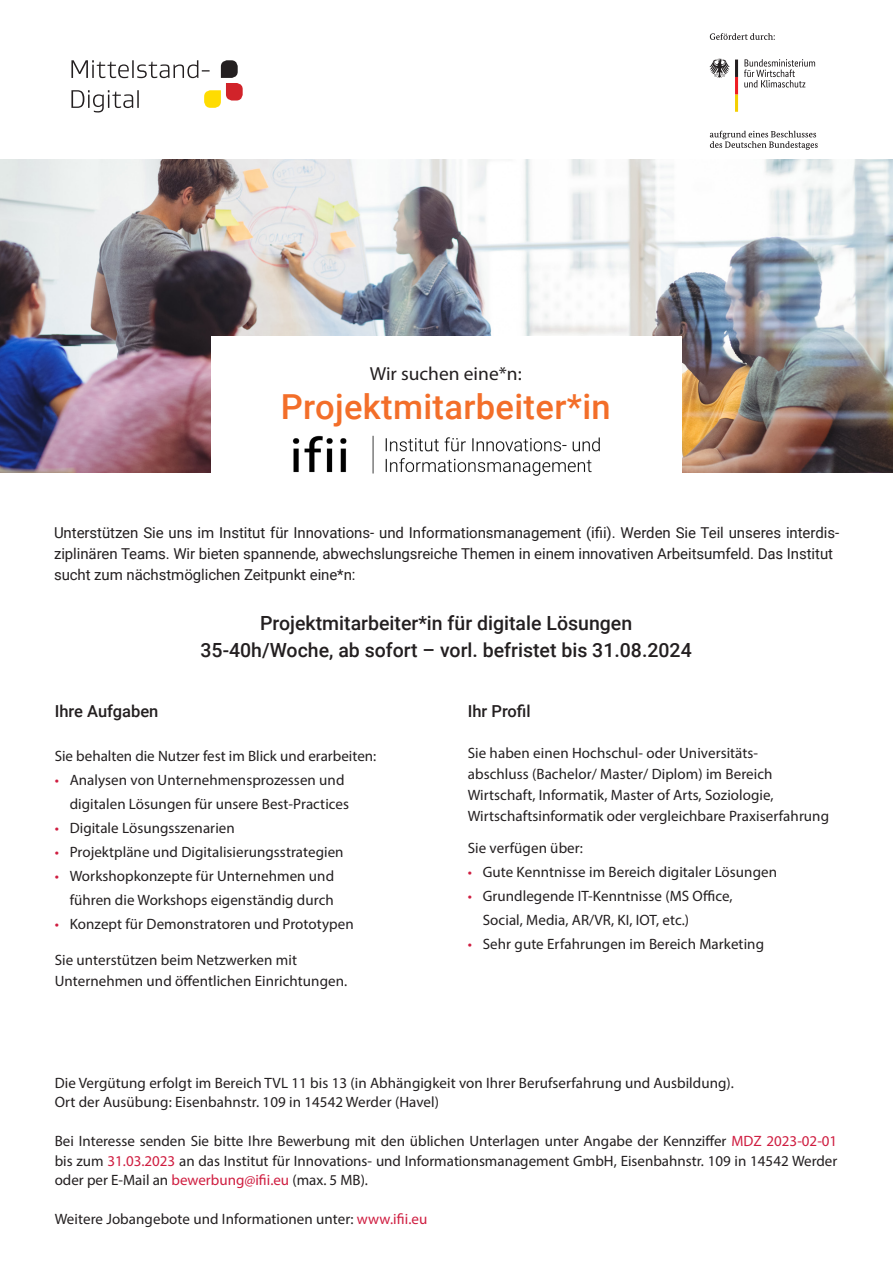
<style>
.page{position:relative;width:893px;height:1263px;background:#fff}
.page>*{position:absolute;margin:0;border:0;box-sizing:border-box;transform-origin:0 0}
.t1{font:500 34.5px "Roboto";letter-spacing:.01em;color:#f36e29}
.t2{font:500 19.5px/27px "Roboto";color:#231f20;text-align:center}
.t3{font:18.9px "Myriad Pro";color:#231f20}
.t4{font:500 16.5px "Roboto";color:#231f20}
.t5{font:15px/21px "Myriad Pro";letter-spacing:.005em;color:#231f20}
.t6{font:15px/21px "Roboto";letter-spacing:-.005em;color:#231f20}
.s1{color:#cf1d40}
</style>
<div class="page">
<img style="left:0;top:159px;width:893px;height:313px">
<div style="left:211px;top:337px;width:471px;height:136px;background:#fff"></div>
<svg style="left:71px;top:60px;width:172px;height:52px"></svg>
<img style="left:292px;top:435px;width:308px;height:41px">
<svg style="left:710px;top:33px;width:65px;height:7px"></svg>
<svg style="left:710px;top:131px;width:108px;height:19px"></svg>
<svg style="left:709px;top:59px;width:29px;height:53px"></svg>
<svg style="left:744px;top:59px;width:71px;height:29px"></svg>
<p class="t3" style="left:370px;top:361px;width:153px">Wir suchen eine*n:</p>
<h1 class="t1" style="left:281px;top:383px;width:331px">Projektmitarbeiter*in</h1>
<p class="t6" style="left:54px;top:521px;width:787px">Unterstützen Sie uns im Institut für Innovations- und Informationsmanagement (ifii). Werden Sie Teil unseres interdis&shy;ziplinären Teams. Wir bieten spannende, abwechslungsreiche Themen in einem innovativen Arbeitsumfeld. Das Institut sucht zum nächstmöglichen Zeitpunkt eine*n:</p>
<h2 class="t2" style="left:201px;top:609px;width:493px">Projektmitarbeiter*in für digitale Lösungen<br>35-40h/Woche, ab sofort – vorl. befristet bis 31.08.2024</h2>
<p class="t4" style="left:55px;top:700px;width:105px">Ihre Aufgaben</p>
<p class="t5" style="left:55px;top:745px;width:323px">Sie behalten die Nutzer fest im Blick und erarbeiten:</p>
<p class="t5" style="left:70px;top:767px;width:281px;line-height:24px;text-indent:-15px"><span class="s1">•</span> Analysen von Unternehmensprozessen und digitalen Lösungen für unsere Best-Practices</p>
<p class="t5" style="left:55px;top:817px;width:182px"><span class="s1">•</span> Digitale Lösungsszenarien</p>
<p class="t5" style="left:55px;top:841px;width:290px"><span class="s1">•</span> Projektpläne und Digitalisierungsstrategien</p>
<p class="t5" style="left:55px;top:863px;width:281px;line-height:24px;text-align:right"><span class="s1">•</span> Workshopkonzepte für Unternehmen und führen die Workshops eigenständig durch</p>
<p class="t5" style="left:55px;top:913px;width:300px"><span class="s1">•</span> Konzept für Demonstratoren und Prototypen</p>
<p class="t5" style="left:55px;top:949px;width:294px">Sie unterstützen beim Netzwerken mit<br>Unternehmen und öffentlichen Einrichtungen.</p>
<p class="t4" style="left:468px;top:700px;width:64px">Ihr Profil</p>
<p class="t5" style="left:468px;top:742px;width:363px">Sie haben einen Hochschul- oder Universitäts-<br>abschluss (Bachelor/ Master/ Diplom) im Bereich Wirtschaft, Informatik, Master of Arts, Soziologie, Wirtschaftsinformatik oder vergleichbare Praxiserfahrung</p>
<p class="t5" style="left:468px;top:837px;width:117px">Sie verfügen über:</p>
<p class="t5" style="left:468px;top:861px;width:311px"><span class="s1">•</span> Gute Kenntnisse im Bereich digitaler Lösungen</p>
<p class="t5" style="left:483px;top:884px;width:251px;line-height:24px;text-indent:-15px"><span class="s1">•</span> Grundlegende IT-Kenntnisse (MS Office,<br>Social, Media, AR/VR, KI, IOT, etc.)</p>
<p class="t5" style="left:468px;top:933px;width:298px"><span class="s1">•</span> Sehr gute Erfahrungen im Bereich Marketing</p>
<p class="t5" style="left:55px;top:1072px;width:681px;line-height:19.5px">Die Vergütung erfolgt im Bereich TVL 11 bis 13 (in Abhängigkeit von Ihrer Berufserfahrung und Ausbildung).<br>Ort der Ausübung: Eisenbahnstr. 109 in 14542 Werder (Havel)</p>
<p class="t5" style="left:55px;top:1131px;width:784px;line-height:19.5px;text-align:justify">Bei Interesse senden Sie bitte Ihre Bewerbung mit den üblichen Unterlagen unter Angabe der Kennziffer <span class="s1">MDZ 2023-02-01 </span>bis zum <span class="s1">31.03.2023</span> an das Institut für Innovations- und Informationsmanagement GmbH, Eisenbahnstr. 109 in 14542 Werder oder per E-Mail an <span class="s1">bewerbung@ifii.eu</span> (max. 5 MB).</p>
<p class="t5" style="left:55px;top:1208px;width:374px">Weitere Jobangebote und Informationen unter: <span class="s1">www.ifii.eu</span></p>
</div>
